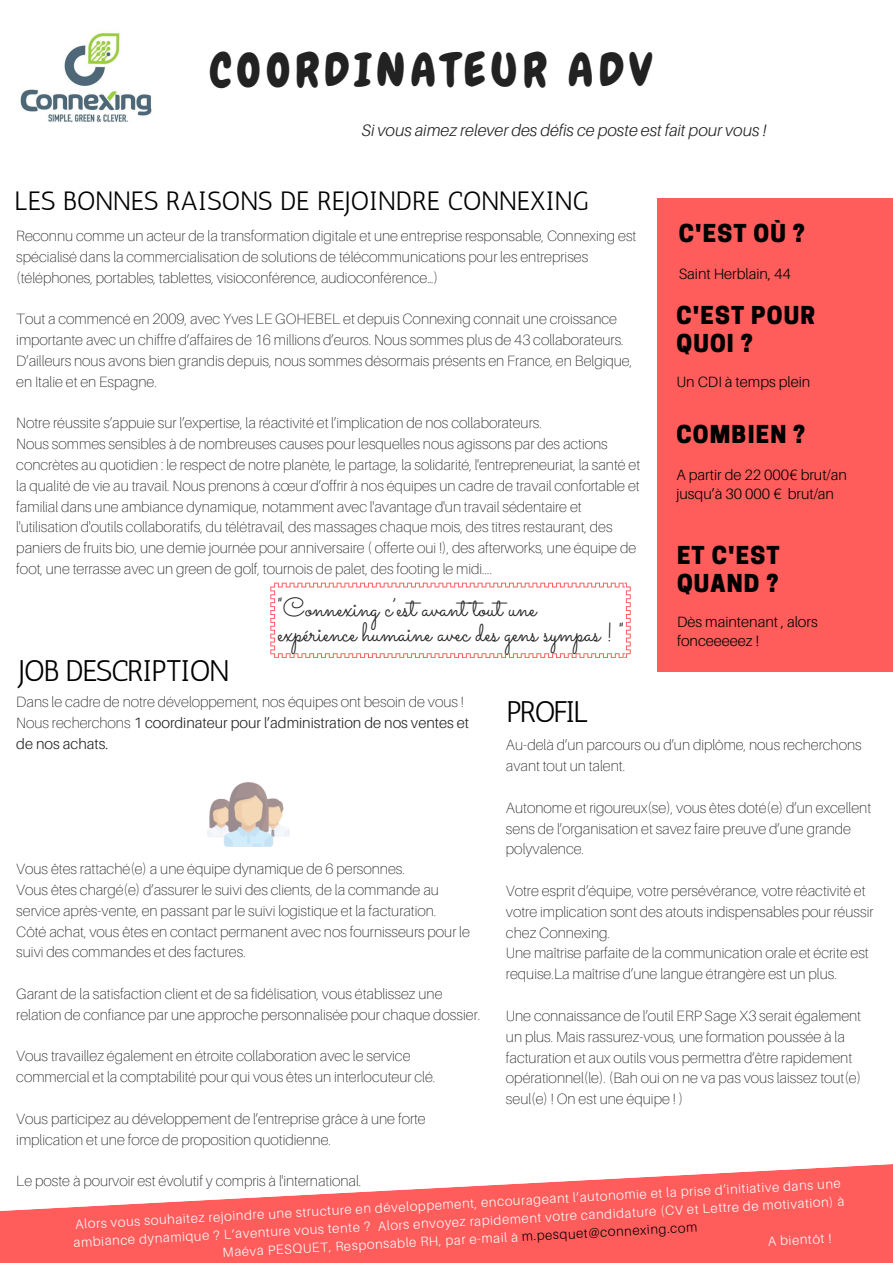
<style>
.page{position:relative;width:893px;height:1263px;background:#fff}
.page>*{position:absolute;margin:0;border:0;box-sizing:border-box;transform-origin:0 0}
.t1{font:46.35px "Chewy";letter-spacing:.11em;color:#222}
.t2{font:29.78px "Antic";letter-spacing:-.05em;color:#000}
.t3{font:26.47px/25.3px "Sacramento";color:#222}
.t4{font:26.47px "Antic";letter-spacing:-.01em;color:#000}
.t5{font:800 23.17px/28.7px "Cooper Hewitt";letter-spacing:.05em;color:#000}
.t6{font:italic 300 16.58px "Aileron";color:#222}
.t7{font:100 14.92px/20.9px "Aileron";color:#222}
.t8{font:300 14.92px/19.1px "Aileron";color:#000}
.t9{font:300 13.27px "Aileron";color:#fff}
.s1{font-weight:300}
.s2{color:#000}
</style>
<div class="page">
<div style="left:657px;top:199px;width:236px;height:473px;background:#ff5c5c"></div>
<img style="left:20px;top:32px;width:132px;height:91px">
<img style="left:208px;top:782px;width:81px;height:65px">
<svg style="left:0;top:1164px;width:893px;height:99px;fill:#ff5c5c"></svg>
<svg style="left:270px;top:583px;width:361px;height:75px"></svg>
<h1 class="t1" style="left:210px;top:40px;width:443px">COORDINATEUR ADV</h1>
<p class="t6" style="left:362px;top:120px;width:406px">Si vous aimez relever des défis ce poste est fait pour vous !</p>
<h3 class="t4" style="left:15px;top:185px;width:576px">LES BONNES RAISONS DE REJOINDRE CONNEXING</h3>
<p class="t7" style="left:16px;top:225px;width:622px">Reconnu comme un acteur de la transformation digitale et une entreprise responsable, Connexing est spécialisé dans la commercialisation de solutions de télécommunications pour les entreprises (téléphones, portables, tablettes, visioconférence, audioconférence…)</p>
<p class="t7" style="left:16px;top:308px;width:617px">Tout a commencé en 2009, avec Yves LE GOHEBEL et depuis Connexing connait une croissance importante avec un chiffre d’affaires de 16 millions d’euros. Nous sommes plus de 43 collaborateurs.<br>D’ailleurs nous avons bien grandis depuis, nous sommes désormais présents en France, en Belgique, en Italie et en Espagne.</p>
<p class="t7" style="left:16px;top:412px;width:625px">Notre réussite s’appuie sur l’expertise, la réactivité et l’implication de nos collaborateurs.<br>Nous sommes sensibles à de nombreuses causes pour lesquelles nous agissons par des actions concrètes au quotidien : le respect de notre planète, le partage, la solidarité, l'entrepreneuriat, la santé et la qualité de vie au travail. Nous prenons à cœur d’offrir à nos équipes un cadre de travail confortable et familial dans une ambiance dynamique, notamment avec l'avantage d'un travail sédentaire et l'utilisation d'outils collaboratifs, du télétravail, des massages chaque mois, des titres restaurant, des paniers de fruits bio, une demie journée pour anniversaire ( offerte oui !), des afterworks, une équipe de foot, une terrasse avec un green de golf, tournois de palet, des footing le midi....</p>
<h2 class="t2" style="left:19px;top:652px;width:212px">JOB DESCRIPTION</h2>
<h3 class="t3" style="left:277px;top:594px;width:348px">"Connexing c’est avant tout une<br>expérience humaine avec des gens sympas ! "</h3>
<h3 class="t5" style="left:679px;top:222px;width:128px">C'EST OÙ ?</h3>
<p class="t8" style="left:679px;top:264px;width:113px">Saint Herblain, 44</p>
<h3 class="t5" style="left:676px;top:304px;width:140px">C'EST POUR<br>QUOI ?</h3>
<p class="t8" style="left:676px;top:372px;width:135px">Un CDI à temps plein</p>
<h3 class="t5" style="left:676px;top:423px;width:130px">COMBIEN ?</h3>
<p class="t8" style="left:676px;top:465px;width:172px">A partir de 22 000€ brut/an jusqu’à 30 000 € brut/an</p>
<h3 class="t5" style="left:677px;top:543px;width:104px">ET C'EST<br>QUAND ?</h3>
<p class="t8" style="left:677px;top:612px;width:142px">Dès maintenant , alors fonceeeeez !</p>
<p class="t7" style="left:16px;top:691px;width:454px">Dans le cadre de notre développement, nos équipes ont besoin de vous !<br>Nous recherchons <span class="s1">1 coordinateur pour l’administration de nos ventes et de nos achats.</span></p>
<h2 class="t2" style="left:506px;top:694px;width:84px">PROFIL</h2>
<p class="t7" style="left:506px;top:734px;width:357px">Au-delà d’un parcours ou d’un diplôme, nous recherchons avant tout un talent.</p>
<p class="t7" style="left:506px;top:797px;width:367px">Autonome et rigoureux(se), vous êtes doté(e) d’un excellent sens de l’organisation et savez faire preuve d’une grande polyvalence.</p>
<p class="t7" style="left:506px;top:880px;width:369px">Votre esprit d’équipe, votre persévérance, votre réactivité et votre implication sont des atouts indispensables pour réussir chez Connexing.<br>Une maîtrise parfaite de la communication orale et écrite est requise.La maîtrise d’une langue étrangère est un plus.</p>
<p class="t7" style="left:506px;top:1005px;width:357px">Une connaissance de l’outil ERP Sage X3 serait également un plus. Mais rassurez-vous, une formation poussée à la facturation et aux outils vous permettra d’être rapidement opérationnel(le). (Bah oui on ne va pas vous laissez tout(e) seul(e) ! On est une équipe ! )</p>
<p class="t7" style="left:16px;top:858px;width:455px">Vous êtes rattaché(e) a une équipe dynamique de 6 personnes.<br>Vous êtes chargé(e) d’assurer le suivi des clients, de la commande au service après-vente, en passant par le suivi logistique et la facturation.<br>Côté achat, vous êtes en contact permanent avec nos fournisseurs pour le suivi des commandes et des factures.</p>
<p class="t7" style="left:16px;top:983px;width:465px">Garant de la satisfaction client et de sa fidélisation, vous établissez une relation de confiance par une approche personnalisée pour chaque dossier.</p>
<p class="t7" style="left:16px;top:1045px;width:421px">Vous travaillez également en étroite collaboration avec le service commercial et la comptabilité pour qui vous êtes un interlocuteur clé.</p>
<p class="t7" style="left:16px;top:1108px;width:411px">Vous participez au développement de l’entreprise grâce à une forte implication et une force de proposition quotidienne.</p>
<p class="t7" style="left:16px;top:1170px;width:347px">Le poste à pourvoir est évolutif y compris à l'international.</p>
<p class="t9" style="left:75px;top:1215px;width:768px;rotate:-3deg">Alors vous souhaitez rejoindre une structure en développement, encourageant l’autonomie et la prise d’initiative dans une</p>
<p class="t9" style="left:73px;top:1234px;width:773px;rotate:-3deg">ambiance dynamique ? L’aventure vous tente ? Alors envoyez rapidement votre candidature (CV et Lettre de motivation) à</p>
<p class="t9" style="left:222px;top:1244px;width:477px;rotate:-3deg">Maéva PESQUET, Responsable RH, par e-mail à <span class="s2">m.pesquet@connexing.com</span></p>
<p class="t9" style="left:767px;top:1233px;width:65px;rotate:-3deg">A bientôt !</p>
</div>
